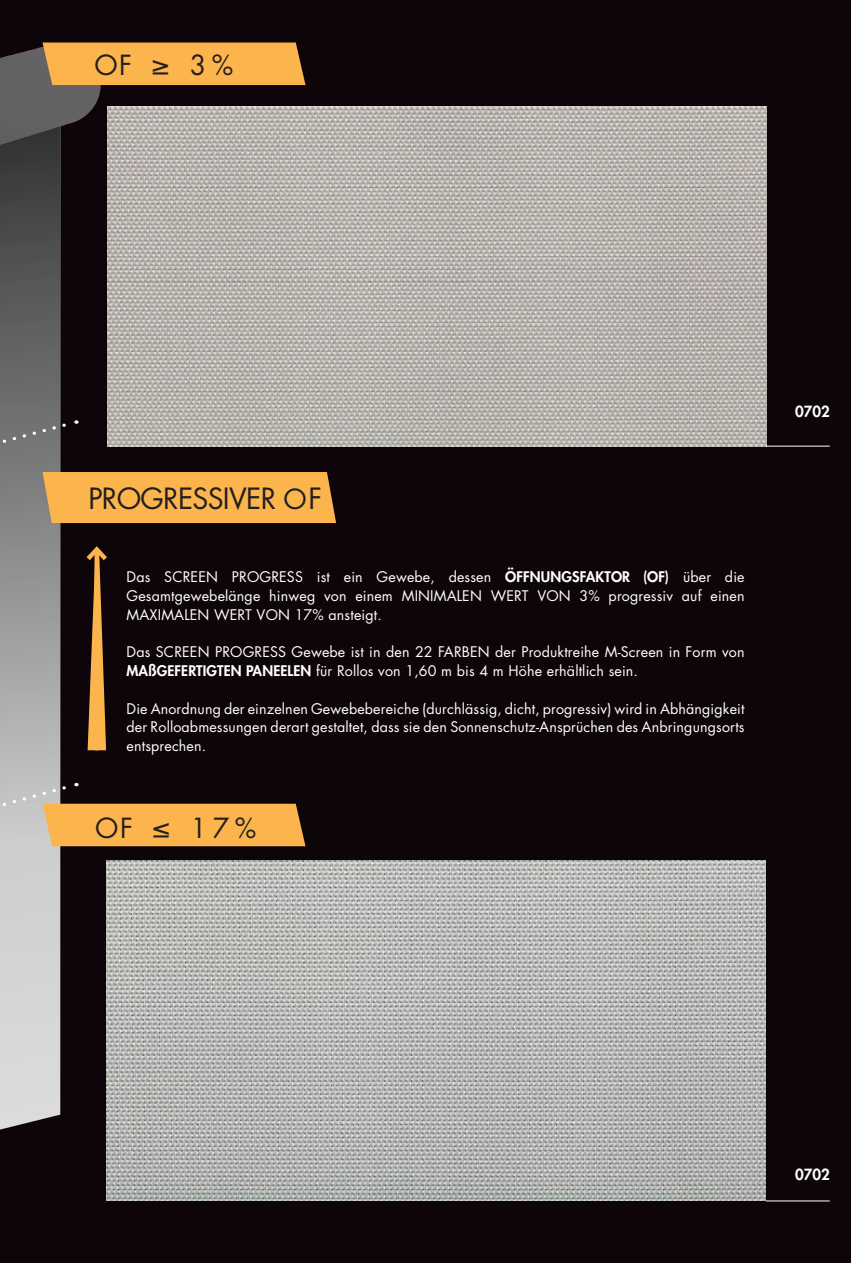
<style>
.page{position:relative;width:851px;height:1263px;background:#fff}
.page>*{position:absolute;margin:0;border:0;box-sizing:border-box;transform-origin:0 0}
.t1{font:28.5px "Futura";letter-spacing:-.025em;color:#231f20}
.t2{font:27px "Futura";color:#231f20}
.t3{font:800 15px "Futura";color:#fff}
.t4{font:14.25px/18.8px "Futura";letter-spacing:.01em;color:#fff;text-align:justify}
.s1{font-size:27px}
.s2{font-weight:800}
</style>
<div class="page">
<div style="left:0;top:0;width:850px;height:1263px;background:#0e050a"></div>
<svg style="left:0;top:154px;width:60px;height:975px"></svg>
<svg style="left:0;top:43px;width:305px;height:111px"></svg>
<hr style="left:703px;top:860px;width:41px;height:2px;background:#ff43b3">
<img style="left:107px;top:106px;width:659px;height:340px">
<img style="left:106px;top:861px;width:659px;height:340px">
<hr style="left:765px;top:446px;width:64px;height:1px;background:#fff">
<hr style="left:765px;top:1200px;width:64px;height:1px;background:#fff">
<svg style="left:0;top:419px;width:336px;height:331px"></svg>
<svg style="left:0;top:782px;width:305px;height:156px"></svg>
<p class="t2" style="left:94px;top:46px;width:140px">OF ≥ 3%</p>
<p class="t1" style="left:88px;top:479px;width:235px">PROGRESSIVER <span class="s1">O</span>F</p>
<p class="t4" style="left:126px;top:567px;width:619px">Das SCREEN PROGRESS ist ein Gewebe, dessen <span class="s2">ÖFFNUNGSFAKTOR (OF)</span> über die Gesamtgewebelänge hinweg von einem MINIMALEN WERT VON 3% progressiv auf einen MAXIMALEN WERT VON 17% ansteigt.</p>
<p class="t4" style="left:126px;top:642px;width:619px">Das SCREEN PROGRESS Gewebe ist in den 22 FARBEN der Produktreihe M-Screen in Form von<br><span class="s2">MAßGEFERTIGTEN PANEELEN</span> für Rollos von 1,60 m bis 4 m Höhe erhältlich sein.</p>
<p class="t4" style="left:126px;top:699px;width:619px">Die Anordnung der einzelnen Gewebebereiche (durchlässig, dicht, progressiv) wird in Abhängigkeit der Rolloabmessungen derart gestaltet, dass sie den Sonnenschutz-Ansprüchen des Anbringungsorts entsprechen.</p>
<p class="t2" style="left:95px;top:809px;width:162px">OF ≤ 17%</p>
<p class="t3" style="left:794px;top:402px;width:36px">0702</p>
<p class="t3" style="left:794px;top:1164px;width:36px">0702</p>
</div>
